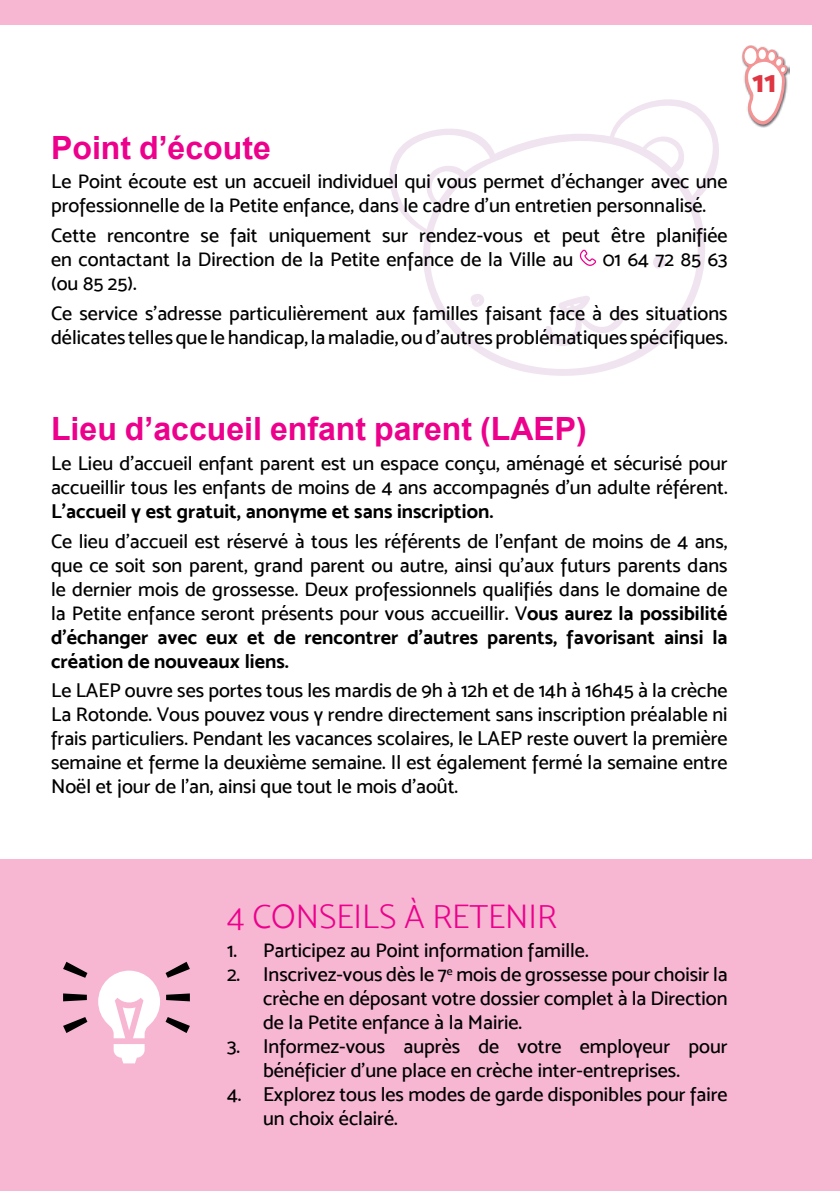
<style>
.page{position:relative;width:840px;height:1191px;background:#fff}
.page>*{position:absolute;margin:0;border:0;box-sizing:border-box;transform-origin:0 0}
.t1{font:34px "Mosk Light 300";color:#ec008c}
.t2{font:700 32px "Arial";color:#ec008c}
.t3{font:30px "Mosk Extra Bold 800";color:#de3643}
.t4{font:20px/24px "Mosk Medium 500";color:#000}
.t5{font:20px/24px "Mosk Bold 700";color:#000}
.s1{font-family:"Mosk Bold 700"}
</style>
<div class="page">
<div style="left:0;top:0;width:839px;height:1191px;background:#f7b7d3"></div>
<div style="left:0;top:25px;width:811px;height:1132px;background:#fff"></div>
<svg style="left:389px;top:99px;width:330px;height:277px"></svg>
<svg style="left:543px;top:295px;width:83px;height:56px"></svg>
<svg style="left:469px;top:293px;width:16px;height:15px"></svg>
<svg style="left:652px;top:256px;width:14px;height:13px"></svg>
<img style="left:786px;top:65px;width:2px;height:28px">
<svg style="left:741px;top:45px;width:45px;height:83px"></svg>
<div style="left:0;top:859px;width:811px;height:302px;background:#f7b7d3"></div>
<svg style="left:579px;top:250px;width:16px;height:16px"></svg>
<svg style="left:114px;top:1044px;width:30px;height:19px"></svg>
<svg style="left:63px;top:993px;width:24px;height:8px"></svg>
<svg style="left:63px;top:1017px;width:24px;height:16px"></svg>
<svg style="left:63px;top:961px;width:24px;height:16px"></svg>
<svg style="left:98px;top:961px;width:92px;height:77px"></svg>
<h2 class="t2" style="left:51px;top:126px;width:221px">Point d’écoute</h2>
<p class="t4" style="left:51px;top:169px;width:677px">Le Point écoute est un accueil individuel qui vous permet d’échanger avec une professionnelle de la Petite enfance, dans le cadre d’un entretien personnalisé.</p>
<p class="t4" style="left:51px;top:223px;width:677px">Cette rencontre se fait uniquement sur rendez-vous et peut être planifiée en contactant la Direction de la Petite enfance de la Ville au</p>
<p class="t4" style="left:602px;top:247px;width:126px">01 64 72 85 63</p>
<p class="t4" style="left:51px;top:268px;width:677px;line-height:29.6px">(ou 85 25).<br>Ce service s’adresse particulièrement aux familles faisant face à des situations</p>
<p class="t4" style="left:51px;top:325px;width:677px">délicates telles que le handicap, la maladie, ou d’autres problématiques spécifiques.</p>
<h3 class="t3" style="left:751px;top:63px;width:26px">11</h3>
<h2 class="t2" style="left:51px;top:408px;width:537px">Lieu d’accueil enfant parent (LAEP)</h2>
<p class="t4" style="left:51px;top:451px;width:677px">Le Lieu d’accueil enfant parent est un espace conçu, aménagé et sécurisé pour accueillir tous les enfants de moins de 4 ans accompagnés d’un adulte référent.</p>
<p class="t5" style="left:51px;top:499px;width:443px">L’accueil y est gratuit, anonyme et sans inscription.</p>
<p class="t4" style="left:51px;top:528px;width:677px;text-align:justify">Ce lieu d’accueil est réservé à tous les référents de l’enfant de moins de 4 ans, que ce soit son parent, grand parent ou autre, ainsi qu’aux futurs parents dans le dernier mois de grossesse. Deux professionnels qualifiés dans le domaine de la Petite enfance seront présents pour vous accueillir. V<span class="s1">ous aurez la possibilité</span></p>
<p class="t5" style="left:51px;top:624px;width:677px">d’échanger avec eux et de rencontrer d’autres parents, favorisant ainsi la création de nouveaux liens.</p>
<p class="t4" style="left:51px;top:678px;width:677px;text-align:justify">Le LAEP ouvre ses portes tous les mardis de 9h à 12h et de 14h à 16h45 à la crèche La Rotonde. Vous pouvez vous y rendre directement sans inscription préalable ni frais particuliers. Pendant les vacances scolaires, le LAEP reste ouvert la première semaine et ferme la deuxième semaine. Il est également fermé la semaine entre Noël et jour de l’an, ainsi que tout le mois d’août.</p>
<h1 class="t1" style="left:227px;top:896px;width:331px">4 CONSEILS À RETENIR</h1>
<p class="t4" style="left:227px;top:938px;width:363px">1. Participez au Point information famille.</p>
<p class="t4" style="left:263px;top:962px;width:466px;text-align:justify;text-indent:-36px">2. Inscrivez-vous dès le 7<sup>e</sup> mois de grossesse pour choisir la crèche en déposant votre dossier complet à la Direction de la Petite enfance à la Mairie.</p>
<p class="t4" style="left:227px;top:1034px;width:502px;text-align:center">3. Informez-vous auprès de votre employeur pour bénéficier d’une place en crèche inter-entreprises.</p>
<p class="t4" style="left:263px;top:1082px;width:466px;text-indent:-36px">4. Explorez tous les modes de garde disponibles pour faire un choix éclairé.</p>
</div>
